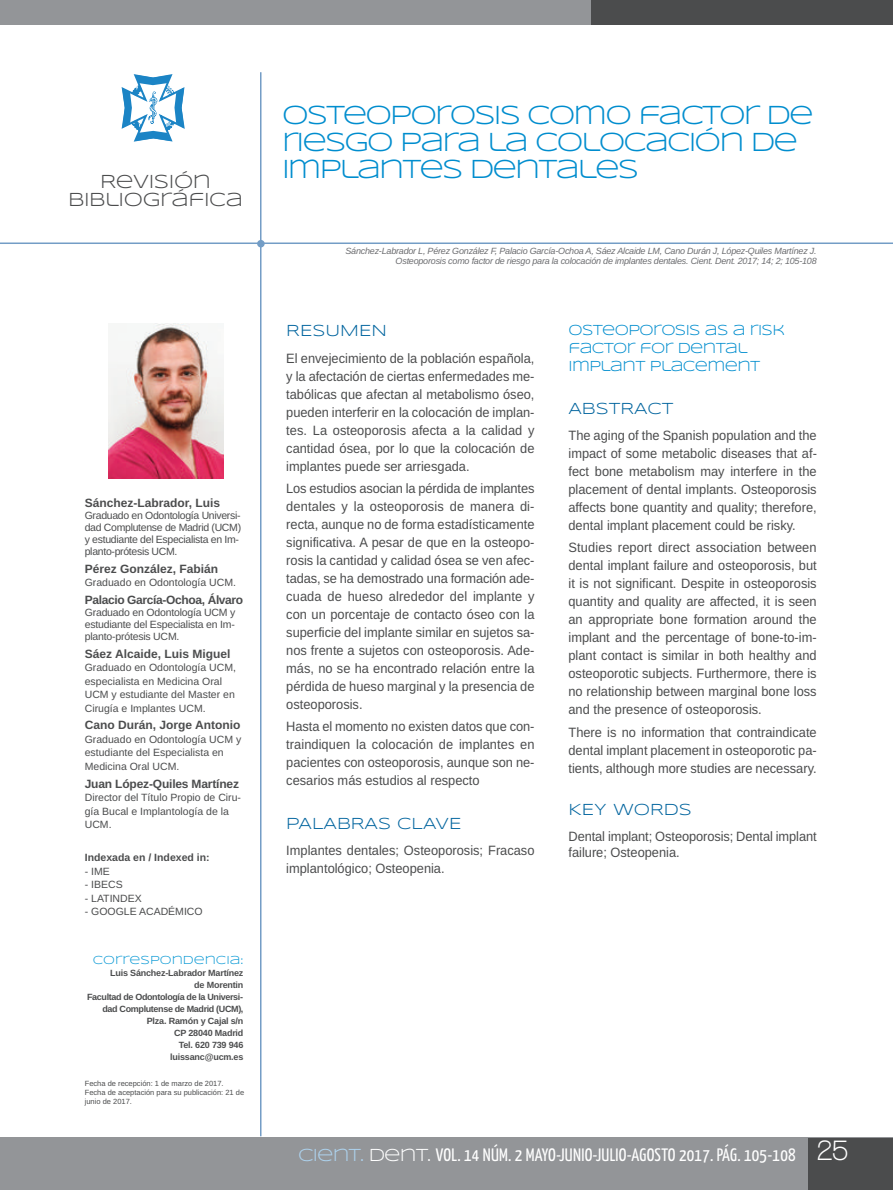
<style>
.page{position:relative;width:893px;height:1190px;background:#fff}
.page>*{position:absolute;margin:0;border:0;box-sizing:border-box;transform-origin:0 0}
.t1{font:700 30px "Walkway";color:#fff;scale:.9 1}
.t2{font:27px/27px "Syncopate";letter-spacing:-.07em;color:#008dce}
.t3{font:19.5px/18px "Syncopate";letter-spacing:-.02em;color:#4b4c4d;text-align:center}
.t4{font:18px "Yanone Kaffeesatz";letter-spacing:.015em;color:#fff}
.t5{font:16.5px "Syncopate";color:#00649e}
.t6{font:15px/18px "Syncopate";letter-spacing:-.04em;color:#008dce;scale:.96 1}
.t7{font:13.5px/18px "Arimo";color:#4b4c4d;text-align:justify;scale:.95 1}
.t8{font:700 12px "Arimo";color:#4b4c4d}
.t9{font:700 12px "Arimo";letter-spacing:-.03em;color:#4b4c4d}
.t10{font:12px "Syncopate";color:#0a99d5}
.t11{font:10.5px/13.5px "Arimo";color:#4b4c4d}
.t12{font:10.5px/12px "Arimo";letter-spacing:-.03em;color:#4b4c4d}
.t13{font:700 10.5px "Arimo";color:#4b4c4d}
.t14{font:italic 9px/10.5px "Arimo";letter-spacing:-.025em;color:#6c6d70;text-align:right}
.t15{font:700 9px/12px "Arimo";letter-spacing:-.02em;color:#4b4c4d;text-align:right}
.t16{font:7.5px/9px "Arimo";color:#4b4c4d}
.s1{font-family:"Syncopate";color:#add2ed}
.s2{font-family:"Syncopate"}
</style>
<div class="page">
<div style="left:0;top:0;width:599px;height:25px;background:#939598"></div>
<div style="left:591px;top:0;width:301px;height:25px;background:#4b4c4d"></div>
<div style="left:0;top:1137px;width:892px;height:53px;background:#939598"></div>
<div style="left:808px;top:1137px;width:84px;height:53px;background:#4b4c4d"></div>
<svg style="left:121px;top:74px;width:64px;height:68px"></svg>
<hr style="left:0;top:242px;width:892px;height:2px;background:#739dc6">
<hr style="left:260px;top:72px;width:1px;height:1064px;background:#739dc6">
<div style="left:257px;top:240px;width:7px;height:7px;background:#739dc6;border-radius:50%"></div>
<img style="left:108px;top:324px;width:115px;height:155px">
<h3 class="t3" style="left:68px;top:173px;width:176px">REVISIÓN<br>BIBLIOGRÁFICA</h3>
<p class="t8" style="left:85px;top:496px;width:137px">Sánchez-Labrador, Luis</p>
<p class="t12" style="left:85px;top:509px;width:158px">Graduado en Odontología universi&shy;dad Complutense de Madrid (uCM) y estudiante del Especialista en Im&shy;planto-prótesis uCM.</p>
<p class="t8" style="left:85px;top:561px;width:135px">Pérez González, Fabián</p>
<p class="t11" style="left:85px;top:576px;width:153px">Graduado en Odontología uCM.</p>
<p class="t9" style="left:85px;top:593px;width:160px">Palacio García-Ochoa, Álvaro</p>
<p class="t11" style="left:85px;top:606px;width:152px;line-height:12px;text-align:justify">Graduado en Odontología uCM y estudiante del Especialista en Im&shy;planto-prótesis uCM.</p>
<p class="t8" style="left:85px;top:646px;width:147px">Sáez Alcaide, Luis Miguel</p>
<p class="t11" style="left:85px;top:661px;width:153px">Graduado en Odontología uCM, especialista en Medicina Oral uCM y estudiante del Master en<br>Cirugía e Implantes uCM.</p>
<p class="t8" style="left:85px;top:718px;width:157px">Cano Durán, Jorge Antonio</p>
<p class="t11" style="left:85px;top:732px;width:158px">Graduado en Odontología uCM y estudiante del Especialista en<br>Medicina Oral uCM.</p>
<p class="t8" style="left:85px;top:776px;width:156px">Juan López-Quiles Martínez</p>
<p class="t11" style="left:85px;top:791px;width:158px">Director del Título Propio de Ciru&shy;gía Bucal e Implantología de la uCM.</p>
<p class="t13" style="left:85px;top:851px;width:126px">Indexada en / Indexed in:</p>
<p class="t11" style="left:85px;top:864px;width:27px">- IME</p>
<p class="t11" style="left:85px;top:878px;width:39px">- IBECS</p>
<p class="t11" style="left:85px;top:891px;width:58px">- LATINDEX</p>
<p class="t11" style="left:85px;top:905px;width:119px">- GOOGLE ACADÉMICO</p>
<p class="t10" style="left:93px;top:953px;width:152px">CORRESPONDENCIA:</p>
<p class="t15" style="left:87px;top:967px;width:158px">Luis Sánchez-Labrador Martínez<br>de Morentin<br>Facultad de Odontología de la Universi&shy;dad Complutense de Madrid (UCM),<br>Plza. Ramón y Cajal s/n<br>CP 28040 Madrid<br>Tel. 620 739 946<br>luissanc@ucm.es</p>
<p class="t16" style="left:85px;top:1079px;width:161px">Fecha de recepción: 1 de marzo de 2017.<br>Fecha de aceptación para su publicación: 21 de junio de 2017.</p>
<h2 class="t2" style="left:282px;top:101px;width:533px">OSTEOPOROSIS COMO FACTOR DE<br>RIESGO PARA LA COLOCACIÓN DE<br>IMPLANTES DENTALES</h2>
<p class="t14" style="left:345px;top:245px;width:472px">Sánchez-Labrador L, Pérez González F, Palacio García-Ochoa A, Sáez Alcaide LM, Cano Durán J, López-Quiles Martínez J.<br>Osteoporosis como factor de riesgo para la colocación de implantes dentales. Cient. Dent. 2017; 14; 2; 105-108</p>
<p class="t5" style="left:286px;top:321px;width:102px">RESUMEN</p>
<p class="t7" style="left:286px;top:349px;width:263px">El envejecimiento de la población española, y la afectación de ciertas enfermedades me&shy;tabólicas que afectan al metabolismo óseo, pueden interferir en la colocación de implan&shy;tes. La osteoporosis afecta a la calidad y cantidad ósea, por lo que la colocación de implantes puede ser arriesgada.</p>
<p class="t7" style="left:286px;top:479px;width:263px">Los estudios asocian la pérdida de implantes dentales y la osteoporosis de manera di&shy;recta, aunque no de forma estadísticamente significativa. A pesar de que en la osteopo&shy;rosis la cantidad y calidad ósea se ven afec&shy;tadas, se ha demostrado una formación ade&shy;cuada de hueso alrededor del implante y con un porcentaje de contacto óseo con la superficie del implante similar en sujetos sa&shy;nos frente a sujetos con osteoporosis. Ade&shy;más, no se ha encontrado relación entre la pérdida de hueso marginal y la presencia de osteoporosis.</p>
<p class="t7" style="left:286px;top:718px;width:263px">hasta el momento no existen datos que con&shy;traindiquen la colocación de implantes en pacientes con osteoporosis, aunque son ne&shy;cesarios más estudios al respecto</p>
<p class="t5" style="left:286px;top:813px;width:177px">PALABRAS CLAVE</p>
<p class="t7" style="left:286px;top:842px;width:263px">Implantes dentales; Osteoporosis; Fracaso implantológico; Osteopenia.</p>
<p class="t6" style="left:568px;top:321px;width:227px">OSTEOPOROSIS AS A RISK<br>FACTOR FOR DENTAL<br>IMPLANT PLACEMENT</p>
<p class="t5" style="left:568px;top:398px;width:106px">ABSTRACT</p>
<p class="t7" style="left:568px;top:427px;width:263px">The aging of the Spanish population and the impact of some metabolic diseases that af&shy;fect bone metabolism may interfere in the placement of dental implants. Osteoporosis affects bone quantity and quality; therefore, dental implant placement could be risky.</p>
<p class="t7" style="left:568px;top:539px;width:263px">Studies report direct association between dental implant failure and osteoporosis, but it is not significant. Despite in osteoporosis quantity and quality are affected, it is seen an appropriate bone formation around the implant and the percentage of bone-to-im&shy;plant contact is similar in both healthy and osteoporotic subjects. Furthermore, there is no relationship between marginal bone loss and the presence of osteoporosis.</p>
<p class="t7" style="left:568px;top:723px;width:263px">There is no information that contraindicate dental implant placement in osteoporotic pa&shy;tients, although more studies are necessary.</p>
<p class="t5" style="left:568px;top:800px;width:125px">KEY WORDS</p>
<p class="t7" style="left:568px;top:828px;width:263px;line-height:16.2px">Dental implant; Osteoporosis; Dental implant failure; Osteopenia.</p>
<h3 class="t4" style="left:298px;top:1144px;width:499px"><span class="s1">CIENT.</span> <span class="s2">DENT.</span> VOL. 14 NÚM. 2 MAYO-JUNIO-JULIO-AGOSTO 2017. PÁG. 105-108</h3>
<h1 class="t1" style="left:816px;top:1134px;width:37px">25</h1>
</div>
